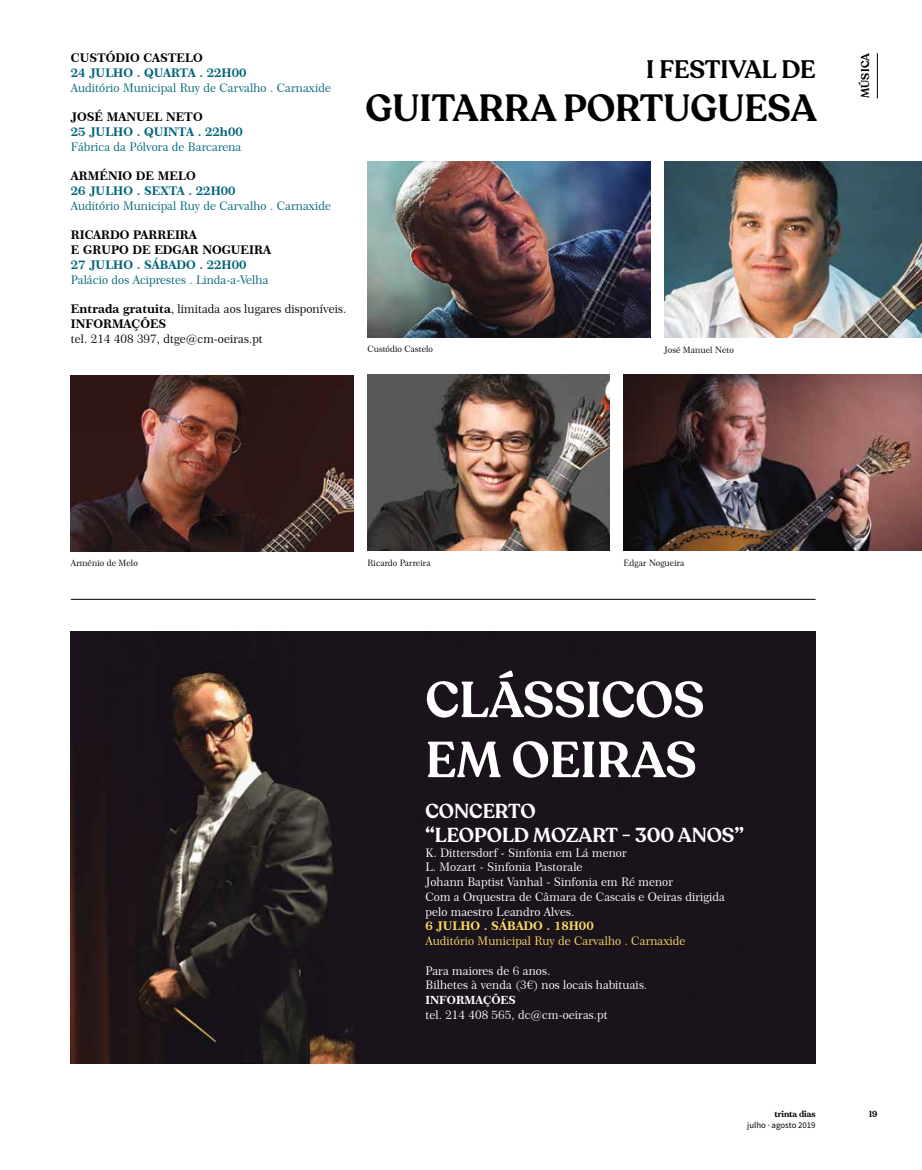
<style>
.page{position:relative;width:922px;height:1170px;background:#fff}
.page>*{position:absolute;margin:0;border:0;box-sizing:border-box;transform-origin:0 0}
.t1{font:600 50px/60px "Recoleta";color:#fff}
.t2{font:600 37.5px "Recoleta";color:#000}
.t3{font:600 25px "Recoleta";color:#000}
.t4{font:600 20px/24px "Recoleta";color:#fff}
.t5{font:11.88px/14.8px "Century 751 BT Roman B";color:#fff}
.t6{font:11.88px "Century 751 BT Roman B";color:#00657a}
.t7{font:11.88px/14.8px "Century 751 BT Bold B";color:#000}
.t8{font:11.88px "Century 751 BT Bold B";color:#00657a}
.t9{font:11.88px "Century 751 BT Roman B";color:#000}
.t10{font:11.88px "Century 751 BT Roman B";color:#fddb64}
.t11{font:11.88px "Century 751 BT Bold B";color:#fddb64}
.t12{font:11.25px "Century 751 BT Bold B";color:#fff}
.t13{font:600 11.25px "Recoleta";letter-spacing:.02em;color:#000}
.t14{font:8.75px "Century 751 BT Roman B";color:#000}
.t15{font:8.75px "Source Sans Pro";color:#000}
.t16{font:600 8.75px "Recoleta";color:#000}
.s1{font-family:"Century 751 BT Bold B"}
</style>
<div class="page">
<img style="left:71px;top:631px;width:744px;height:432px">
<hr style="left:876px;top:53px;width:1px;height:45px;background:#000">
<hr style="left:71px;top:599px;width:744px;height:1px;background:#000">
<img style="left:664px;top:161px;width:257px;height:176px">
<img style="left:367px;top:374px;width:242px;height:176px">
<img style="left:623px;top:374px;width:298px;height:176px">
<img style="left:71px;top:375px;width:283px;height:176px">
<img style="left:367px;top:161px;width:283px;height:176px">
<p class="t7" style="left:71px;top:50px;width:133px">CUSTÓDIO CASTELO</p>
<p class="t8" style="left:71px;top:65px;width:177px">24 JULHO . QUARTA . 22H00</p>
<p class="t6" style="left:71px;top:80px;width:261px">Auditório Municipal Ruy de Carvalho . Carnaxide</p>
<p class="t7" style="left:71px;top:109px;width:133px">JOSÉ MANUEL NETO</p>
<p class="t8" style="left:71px;top:124px;width:173px">25 JULHO . QUINTA . 22h00</p>
<p class="t6" style="left:71px;top:139px;width:172px">Fábrica da Pólvora de Barcarena</p>
<p class="t7" style="left:71px;top:168px;width:126px">ARMÉNIO DE MELO</p>
<p class="t8" style="left:71px;top:183px;width:166px">26 JULHO . SEXTA . 22H00</p>
<p class="t6" style="left:71px;top:198px;width:261px">Auditório Municipal Ruy de Carvalho . Carnaxide</p>
<p class="t7" style="left:71px;top:227px;width:201px">RICARDO PARREIRA<br>E GRUPO DE EDGAR NOGUEIRA</p>
<p class="t8" style="left:71px;top:257px;width:177px">27 JULHO . SÁBADO . 22H00</p>
<p class="t6" style="left:71px;top:272px;width:199px">Palácio dos Aciprestes . Linda-a-Velha</p>
<p class="t9" style="left:71px;top:301px;width:277px"><span class="s1">Entrada gratuita</span>, limitada aos lugares disponíveis.</p>
<p class="t7" style="left:71px;top:316px;width:97px">INFORMAÇÕES</p>
<p class="t9" style="left:71px;top:331px;width:193px">tel. 214 408 397, dtge@cm-oeiras.pt</p>
<h3 class="t3" style="left:646px;top:54px;width:171px">I FESTIVAL DE</h3>
<h2 class="t2" style="left:365px;top:85px;width:452px">GUITARRA PORTUGUESA</h2>
<p class="t14" style="left:367px;top:344px;width:67px">Custódio Castelo</p>
<p class="t14" style="left:664px;top:344px;width:71px">José Manuel Neto</p>
<p class="t13" style="left:858px;top:98px;width:47px;rotate:-90deg">MÚSICA</p>
<p class="t14" style="left:71px;top:557px;width:68px">Arménio de Melo</p>
<p class="t14" style="left:367px;top:557px;width:65px">Ricardo Parreira</p>
<p class="t14" style="left:623px;top:557px;width:63px">Edgar Nogueira</p>
<h1 class="t1" style="left:425px;top:671px;width:280px">CLÁSSICOS<br>EM OEIRAS</h1>
<h3 class="t4" style="left:425px;top:799px;width:320px">CONCERTO<br>“LEOPOLD MOZART - 300 ANOS”</h3>
<p class="t5" style="left:425px;top:844px;width:301px">K. Dittersdorf - Sinfonia em Lá menor<br>L. Mozart - Sinfonia Pastorale<br>Johann Baptist Vanhal - Sinfonia em Ré menor<br>Com a Orquestra de Câmara de Cascais e Oeiras dirigida pelo maestro Leandro Alves.</p>
<p class="t11" style="left:425px;top:918px;width:170px">6 JULHO . SÁBADO . 18H00</p>
<p class="t10" style="left:425px;top:933px;width:261px">Auditório Municipal Ruy de Carvalho . Carnaxide</p>
<p class="t5" style="left:425px;top:962px;width:223px">Para maiores de 6 anos.<br>Bilhetes à venda (3€) nos locais habituais.</p>
<p class="t12" style="left:425px;top:993px;width:92px">INFORMAÇÕES</p>
<p class="t5" style="left:425px;top:1007px;width:184px">tel. 214 408 565, dc@cm-oeiras.pt</p>
<p class="t16" style="left:774px;top:1108px;width:43px">trinta dias</p>
<p class="t16" style="left:869px;top:1108px;width:10px">19</p>
<p class="t15" style="left:747px;top:1119px;width:70px">julho · agosto 2019</p>
</div>
